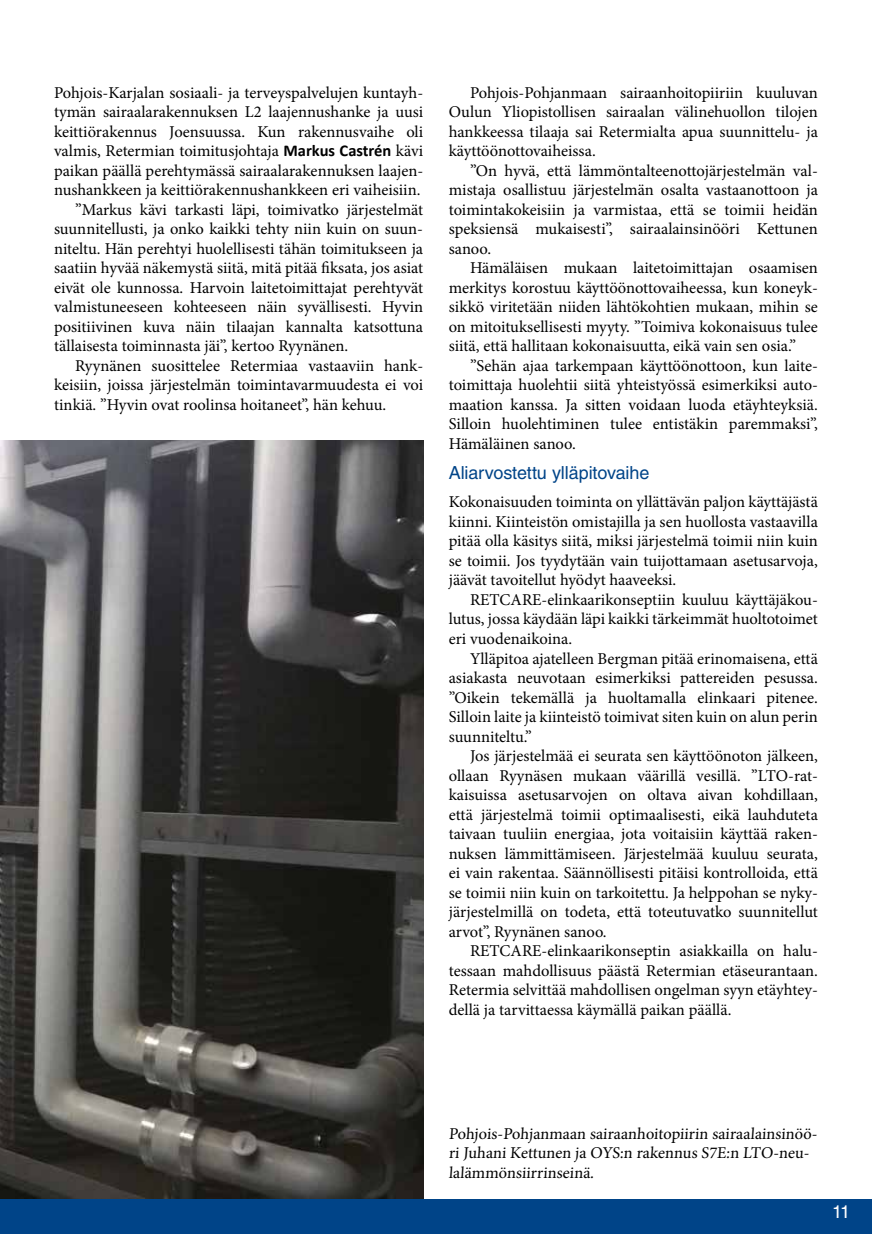
<style>
.page{position:relative;width:872px;height:1234px;background:#fff}
.page>*{position:absolute;margin:0;border:0;box-sizing:border-box;transform-origin:0 0}
.t1{font:18px "Helvetica LT Std";letter-spacing:-.005em;color:#048}
.t2{font:18px "Helvetica LT Std";color:#fff}
.t3{font:16.5px/19.5px "Minion Pro";color:#000;text-align:justify}
.s1{font-family:"Calibri";font-weight:700}
</style>
<div class="page">
<div style="left:0;top:1198px;width:872px;height:35px;background:#048"></div>
<img style="left:0;top:440px;width:423px;height:758px">
<p class="t3" style="left:54px;top:83px;width:371px">Pohjois-Karjalan sosiaali- ja terveyspalvelujen kuntayh-</p>
<p class="t3" style="left:54px;top:102px;width:371px">tymän sairaalarakennuksen L2 laajennushanke ja uusi</p>
<p class="t3" style="left:54px;top:122px;width:371px">keittiörakennus Joensuussa. Kun rakennusvaihe oli</p>
<p class="t3" style="left:54px;top:141px;width:371px">valmis, Retermian toimitusjohtaja <span class="s1">Markus Castrén</span> kävi</p>
<p class="t3" style="left:54px;top:161px;width:371px">paikan päällä perehtymässä sairaalarakennuksen laajen-</p>
<p class="t3" style="left:54px;top:180px;width:368px">nushankkeen ja keittiörakennushankkeen eri vaiheisiin.</p>
<p class="t3" style="left:75px;top:200px;width:349px">”Markus kävi tarkasti läpi, toimivatko järjestelmät</p>
<p class="t3" style="left:54px;top:219px;width:371px">suunnitellusti, ja onko kaikki tehty niin kuin on suun-</p>
<p class="t3" style="left:54px;top:239px;width:371px">niteltu. Hän perehtyi huolellisesti tähän toimitukseen ja</p>
<p class="t3" style="left:54px;top:258px;width:371px">saatiin hyvää näkemystä siitä, mitä pitää fiksata, jos asiat</p>
<p class="t3" style="left:54px;top:278px;width:371px">eivät ole kunnossa. Harvoin laitetoimittajat perehtyvät</p>
<p class="t3" style="left:54px;top:297px;width:371px">valmistuneeseen kohteeseen näin syvällisesti. Hyvin</p>
<p class="t3" style="left:54px;top:317px;width:371px">positiivinen kuva näin tilaajan kannalta katsottuna</p>
<p class="t3" style="left:54px;top:336px;width:296px">tällaisesta toiminnasta jäi”, kertoo Ryynänen.</p>
<p class="t3" style="left:75px;top:356px;width:349px">Ryynänen suosittelee Retermiaa vastaaviin hank-</p>
<p class="t3" style="left:54px;top:375px;width:371px">keisiin, joissa järjestelmän toimintavarmuudesta ei voi</p>
<p class="t3" style="left:54px;top:395px;width:334px">tinkiä. ”Hyvin ovat roolinsa hoitaneet”, hän kehuu.</p>
<p class="t3" style="left:449px;top:83px;width:371px;text-indent:21px">Pohjois-Pohjanmaan sairaanhoitopiiriin kuuluvan Oulun Yliopistollisen sairaalan välinehuollon tilojen hankkeessa tilaaja sai Retermialta apua suunnittelu- ja käyttöönottovaiheissa.</p>
<p class="t3" style="left:449px;top:161px;width:371px;text-indent:21px">”On hyvä, että lämmöntalteenottojärjestelmän val&shy;mistaja osallistuu järjestelmän osalta vastaanottoon ja toimintakokeisiin ja varmistaa, että se toimii heidän speksiensä mukaisesti”, sairaalainsinööri Kettunen sanoo.</p>
<p class="t3" style="left:449px;top:258px;width:371px;text-indent:21px">Hämäläisen mukaan laitetoimittajan osaamisen merkitys korostuu käyttöönottovaiheessa, kun koneyk&shy;sikkö viritetään niiden lähtökohtien mukaan, mihin se on mitoituksellisesti myyty. ”Toimiva kokonaisuus tulee siitä, että hallitaan kokonaisuutta, eikä vain sen osia.”</p>
<p class="t3" style="left:449px;top:356px;width:371px;text-indent:21px">”Sehän ajaa tarkempaan käyttöönottoon, kun laite&shy;toimittaja huolehtii siitä yhteistyössä esimerkiksi auto&shy;maation kanssa. Ja sitten voidaan luoda etäyhteyksiä.<br>Silloin huolehtiminen tulee entistäkin paremmaksi”, Hämäläinen sanoo.</p>
<p class="t1" style="left:449px;top:462px;width:202px">Aliarvostettu ylläpitovaihe</p>
<p class="t3" style="left:449px;top:492px;width:371px">Kokonaisuuden toiminta on yllättävän paljon käyttäjästä kiinni. Kiinteistön omistajilla ja sen huollosta vastaavilla pitää olla käsitys siitä, miksi järjestelmä toimii niin kuin se toimii. Jos tyydytään vain tuijottamaan asetusarvoja, jäävät tavoitellut hyödyt haaveeksi.</p>
<p class="t3" style="left:449px;top:590px;width:371px;text-indent:21px">RETCARE-elinkaarikonseptiin kuuluu käyttäjäkou&shy;lutus, jossa käydään läpi kaikki tärkeimmät huoltotoimet eri vuodenaikoina.</p>
<p class="t3" style="left:449px;top:648px;width:371px;text-indent:21px">Ylläpitoa ajatelleen Bergman pitää erinomaisena, että asiakasta neuvotaan esimerkiksi pattereiden pesussa. ”Oikein tekemällä ja huoltamalla elinkaari pitenee.<br>Silloin laite ja kiinteistö toimivat siten kuin on alun perin suunniteltu.”</p>
<p class="t3" style="left:449px;top:746px;width:371px;text-indent:21px">Jos järjestelmää ei seurata sen käyttöönoton jälkeen, ollaan Ryynäsen mukaan väärillä vesillä. ”LTO-rat&shy;kaisuissa asetusarvojen on oltava aivan kohdillaan, että järjestelmä toimii optimaalisesti, eikä lauhduteta taivaan tuuliin energiaa, jota voitaisiin käyttää raken&shy;nuksen lämmittämiseen. Järjestelmää kuuluu seurata, ei vain rakentaa. Säännöllisesti pitäisi kontrolloida, että se toimii niin kuin on tarkoitettu. Ja helppohan se nyky&shy;järjestelmillä on todeta, että toteutuvatko suunnitellut arvot”, Ryynänen sanoo.</p>
<p class="t3" style="left:449px;top:941px;width:371px;text-indent:21px">RETCARE-elinkaarikonseptin asiakkailla on halu&shy;tessaan mahdollisuus päästä Retermian etäseurantaan.<br>Retermia selvittää mahdollisen ongelman syyn etäyhtey&shy;dellä ja tarvittaessa käymällä paikan päällä.</p>
<p class="t3" style="left:449px;top:1123px;width:372px;text-align:left">Pohjois-Pohjanmaan sairaanhoitopiirin sairaalainsinöö&shy;ri Juhani Kettunen ja OYS:n rakennus S7E:n LTO-neu&shy;lalämmönsiirrinseinä.</p>
<p class="t2" style="left:832px;top:1200px;width:19px">11</p>
</div>
